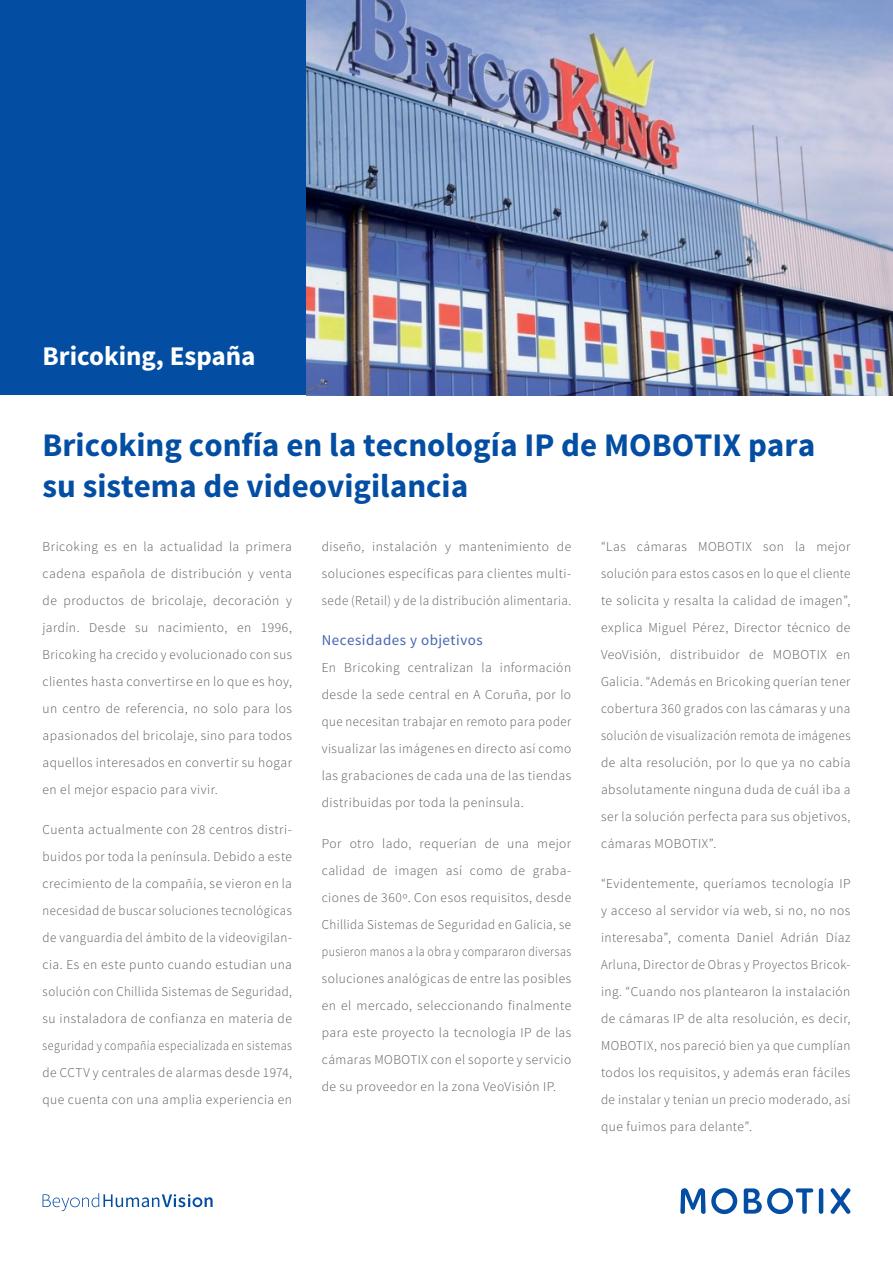
<style>
.page{position:relative;width:893px;height:1263px;background:#fff}
.page>*{position:absolute;margin:0;border:0;box-sizing:border-box;transform-origin:0 0}
._01_Header_Source_Sa{font:700 33px/40.5px "Source Sans Pro";color:#034ea2}
._01_BU_im_blauen_Fel{font:700 27px "Source Sans Pro";letter-spacing:-.005em;color:#fff}
._02_Body_Text{font:15px "Source Sans Pro";letter-spacing:.035em;color:#4665af}
._02_Body_Text-2{font:300 13.5px/27px "Source Sans Pro";letter-spacing:.035em;color:#58595b;text-align:justify}
</style>
<div class="page">
<div style="left:0;top:0;width:307px;height:395px;background:#034ea2"></div>
<hr style="left:819px;top:1188px;width:4px;height:26px;background:#034ea2;border-radius:2px">
<svg style="left:831px;top:1188px;width:19px;height:26px"></svg>
<svg style="left:680px;top:1188px;width:57px;height:26px"></svg>
<svg style="left:744px;top:1188px;width:69px;height:26px"></svg>
<svg style="left:43px;top:1193px;width:170px;height:18px"></svg>
<img style="left:307px;top:0;width:586px;height:395px">
<p class="_01_BU_im_blauen_Fel" style="left:43px;top:338px;width:215px">Bricoking, España</p>
<p class="_01_Header_Source_Sa" style="left:43px;top:426px;width:774px">Bricoking confía en la tecnología IP de MOBOTIX para su sistema de videovigilancia</p>
<p class="_02_Body_Text-2" style="left:43px;top:533px;width:251px">Bricoking es en la actualidad la primera cadena española de distribución y venta de productos de bricolaje, decoración y jardín. Desde su nacimiento, en 1996, Bricoking ha crecido y evolucionado con sus clientes hasta convertirse en lo que es hoy, un centro de referencia, no solo para los apasionados del bricolaje, sino para todos aquellos interesados en convertir su hogar en el mejor espacio para vivir.</p>
<p class="_02_Body_Text-2" style="left:43px;top:816px;width:251px">Cuenta actualmente con 28 centros distri&shy;buidos por toda la península. Debido a este crecimiento de la compañía, se vieron en la necesidad de buscar soluciones tecnológicas de vanguardia del ámbito de la videovigilan&shy;cia. Es en este punto cuando estudian una solución con Chillida Sistemas de Seguridad, su instaladora de confianza en materia de seguridad y compañía especializada en sistemas de CCTV y centrales de alarmas desde 1974, que cuenta con una amplia experiencia en</p>
<p class="_02_Body_Text-2" style="left:322px;top:533px;width:251px">diseño, instalación y mantenimiento de soluciones específicas para clientes multi&shy;sede (Retail) y de la distribución alimentaria.</p>
<p class="_02_Body_Text" style="left:322px;top:631px;width:163px">Necesidades y objetivos</p>
<p class="_02_Body_Text-2" style="left:322px;top:654px;width:251px">En Bricoking centralizan la información desde la sede central en A Coruña, por lo que necesitan trabajar en remoto para poder visualizar las imágenes en directo así como las grabaciones de cada una de las tiendas distribuidas por toda la península.</p>
<p class="_02_Body_Text-2" style="left:322px;top:830px;width:251px">Por otro lado, requerían de una mejor calidad de imagen así como de graba&shy;ciones de 360º. Con esos requisitos, desde Chillida Sistemas de Seguridad en Galicia, se pusieron manos a la obra y compararon diversas soluciones analógicas de entre las posibles en el mercado, seleccionando finalmente para este proyecto la tecnología IP de las cámaras MOBOTIX con el soporte y servicio de su proveedor en la zona VeoVisión IP.</p>
<p class="_02_Body_Text-2" style="left:601px;top:533px;width:251px">“Las cámaras MOBOTIX son la mejor solución para estos casos en lo que el cliente te solicita y resalta la calidad de imagen”, explica Miguel Pérez, Director técnico de VeoVisión, distribuidor de MOBOTIX en Galicia. “Además en Bricoking querían tener cobertura 360 grados con las cámaras y una solución de visualización remota de imágenes de alta resolución, por lo que ya no cabía absolutamente ninguna duda de cuál iba a ser la solución perfecta para sus objetivos, cámaras MOBOTIX”.</p>
<p class="_02_Body_Text-2" style="left:601px;top:870px;width:251px">“Evidentemente, queríamos tecnología IP y acceso al servidor vía web, si no, no nos interesaba”, comenta Daniel Adrián Díaz Arluna, Director de Obras y Proyectos Bricok&shy;ing. “Cuando nos plantearon la instalación de cámaras IP de alta resolución, es decir, MOBOTIX, nos pareció bien ya que cumplían todos los requisitos, y además eran fáciles de instalar y tenían un precio moderado, así que fuimos para delante”.</p>
</div>
